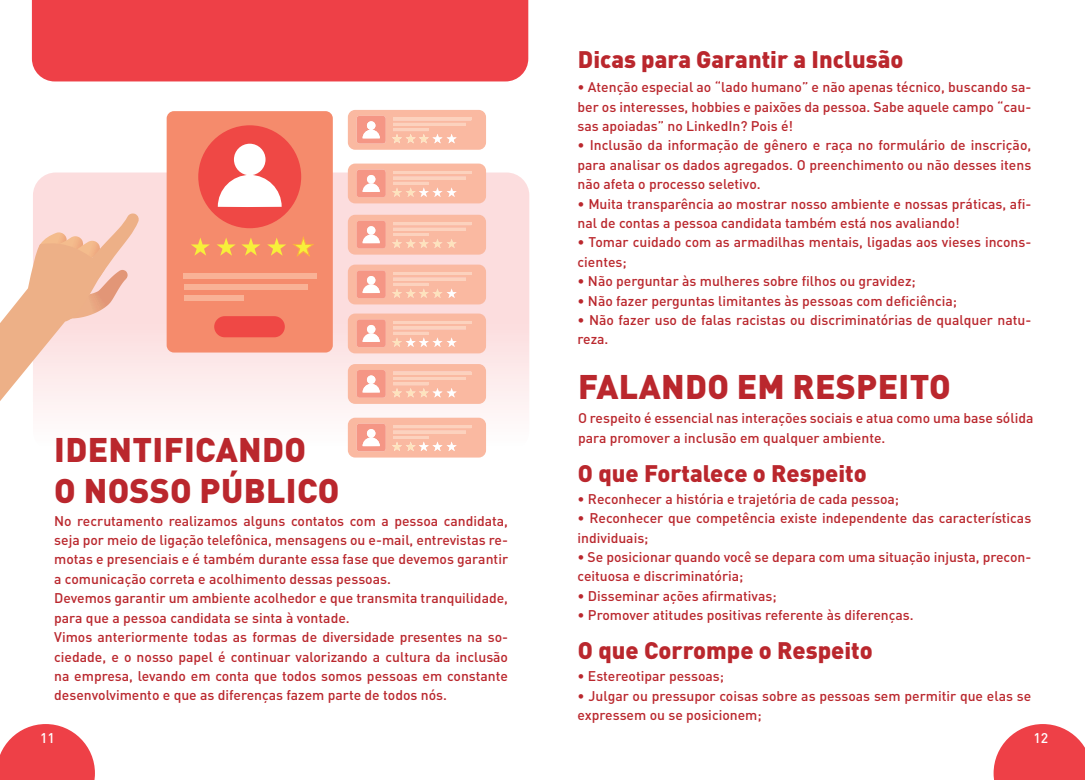
<style>
.page{position:relative;width:1085px;height:780px;background:#fff}
.page>*{position:absolute;margin:0;border:0;box-sizing:border-box;transform-origin:0 0}
.t1{font:900 33.75px/40.5px "DIN Pro";letter-spacing:.01em;color:#ba272d}
.t2{font:900 23.62px "DIN Pro";color:#ba272d}
.t3{font:500 13.88px/19.4px "DIN Pro";color:#ba272d}
.t4{font:500 13.88px "DIN Pro";color:#fff}
</style>
<div class="page">
<svg style="left:0;top:724px;width:95px;height:56px"></svg>
<svg style="left:993px;top:724px;width:91px;height:56px"></svg>
<div style="left:32px;top:0;width:496px;height:81px;background:#ee4047"></div>
<div style="left:33px;top:172px;width:496px;height:282px;background:linear-gradient(to bottom,#fbd4d5,#fef6f6);border-radius:23px"></div>
<svg style="left:0;top:213px;width:139px;height:200px"></svg>
<svg style="left:348px;top:110px;width:138px;height:40px"></svg>
<svg style="left:348px;top:215px;width:138px;height:39px"></svg>
<svg style="left:348px;top:163px;width:138px;height:40px"></svg>
<svg style="left:348px;top:264px;width:138px;height:40px"></svg>
<svg style="left:348px;top:313px;width:138px;height:40px"></svg>
<div style="left:167px;top:111px;width:166px;height:241px;background:#f58b6c;border-radius:7px"></div>
<div style="left:184px;top:273px;width:133px;height:6px;background:#f9b296"></div>
<div style="left:184px;top:284px;width:124px;height:6px;background:#f9b296"></div>
<div style="left:184px;top:295px;width:60px;height:5px;background:#f9b296"></div>
<div style="left:198px;top:125px;width:103px;height:103px;background:#ef4845;border-radius:50%"></div>
<div style="left:234px;top:144px;width:31px;height:31px;background:#fff;border-radius:50%"></div>
<svg style="left:218px;top:175px;width:63px;height:32px"></svg>
<svg style="left:191px;top:238px;width:19px;height:18px"></svg>
<svg style="left:217px;top:238px;width:43px;height:18px"></svg>
<svg style="left:267px;top:238px;width:19px;height:18px"></svg>
<svg style="left:293px;top:237px;width:21px;height:19px"></svg>
<div style="left:214px;top:316px;width:71px;height:21px;background:#ef4845;border-radius:11px"></div>
<svg style="left:348px;top:364px;width:138px;height:40px"></svg>
<svg style="left:348px;top:417px;width:138px;height:40px"></svg>
<h2 class="t2" style="left:578px;top:43px;width:327px">Dicas para Garantir a Inclusão</h2>
<p class="t3" style="left:577px;top:77px;width:455px;text-align:justify">• Atenção especial ao “lado humano” e não apenas técnico, buscando sa&shy;ber os interesses, hobbies e paixões da pessoa. Sabe aquele campo “cau&shy;sas apoiadas” no LinkedIn? Pois é!</p>
<p class="t3" style="left:577px;top:135px;width:455px;text-align:justify">• Inclusão da informação de gênero e raça no formulário de inscrição, para analisar os dados agregados. O preenchimento ou não desses itens não afeta o processo seletivo.</p>
<p class="t3" style="left:577px;top:193px;width:455px">• Muita transparência ao mostrar nosso ambiente e nossas práticas, afi&shy;nal de contas a pessoa candidata também está nos avaliando!</p>
<p class="t3" style="left:577px;top:232px;width:455px">• Tomar cuidado com as armadilhas mentais, ligadas aos vieses incons&shy;cientes;</p>
<p class="t3" style="left:577px;top:271px;width:340px">• Não perguntar às mulheres sobre filhos ou gravidez;</p>
<p class="t3" style="left:577px;top:290px;width:381px">• Não fazer perguntas limitantes às pessoas com deficiência;</p>
<p class="t3" style="left:577px;top:310px;width:455px">• Não fazer uso de falas racistas ou discriminatórias de qualquer natu&shy;reza.</p>
<h1 class="t1" style="left:54px;top:428px;width:287px">IDENTIFICANDO<br>O NOSSO PÚBLICO</h1>
<p class="t3" style="left:54px;top:510px;width:455px">No recrutamento realizamos alguns contatos com a pessoa candidata, seja por meio de ligação telefônica, mensagens ou e-mail, entrevistas re&shy;motas e presenciais e é também durante essa fase que devemos garantir a comunicação correta e acolhimento dessas pessoas.<br>Devemos garantir um ambiente acolhedor e que transmita tranquilidade, para que a pessoa candidata se sinta à vontade.<br>Vimos anteriormente todas as formas de diversidade presentes na so&shy;ciedade, e o nosso papel é continuar valorizando a cultura da inclusão na empresa, levando em conta que todos somos pessoas em constante desenvolvimento e que as diferenças fazem parte de todos nós.</p>
<h1 class="t1" style="left:578px;top:365px;width:374px">FALANDO EM RESPEITO</h1>
<p class="t3" style="left:578px;top:408px;width:457px">O respeito é essencial nas interações sociais e atua como uma base sólida para promover a inclusão em qualquer ambiente.</p>
<h2 class="t2" style="left:578px;top:457px;width:290px">O que Fortalece o Respeito</h2>
<p class="t3" style="left:577px;top:488px;width:323px">• Reconhecer a história e trajetória de cada pessoa;</p>
<p class="t3" style="left:577px;top:508px;width:455px">• Reconhecer que competência existe independente das características individuais;</p>
<p class="t3" style="left:577px;top:546px;width:455px">• Se posicionar quando você se depara com uma situação injusta, precon&shy;ceituosa e discriminatória;</p>
<p class="t3" style="left:577px;top:585px;width:200px">• Disseminar ações afirmativas;</p>
<p class="t3" style="left:577px;top:605px;width:337px">• Promover atitudes positivas referente às diferenças.</p>
<h2 class="t2" style="left:578px;top:634px;width:296px">O que Corrompe o Respeito</h2>
<p class="t3" style="left:577px;top:665px;width:148px">• Estereotipar pessoas;</p>
<p class="t3" style="left:577px;top:685px;width:455px">• Julgar ou pressupor coisas sobre as pessoas sem permitir que elas se expressem ou se posicionem;</p>
<p class="t4" style="left:40px;top:728px;width:16px">11</p>
<p class="t4" style="left:1033px;top:728px;width:16px">12</p>
</div>
